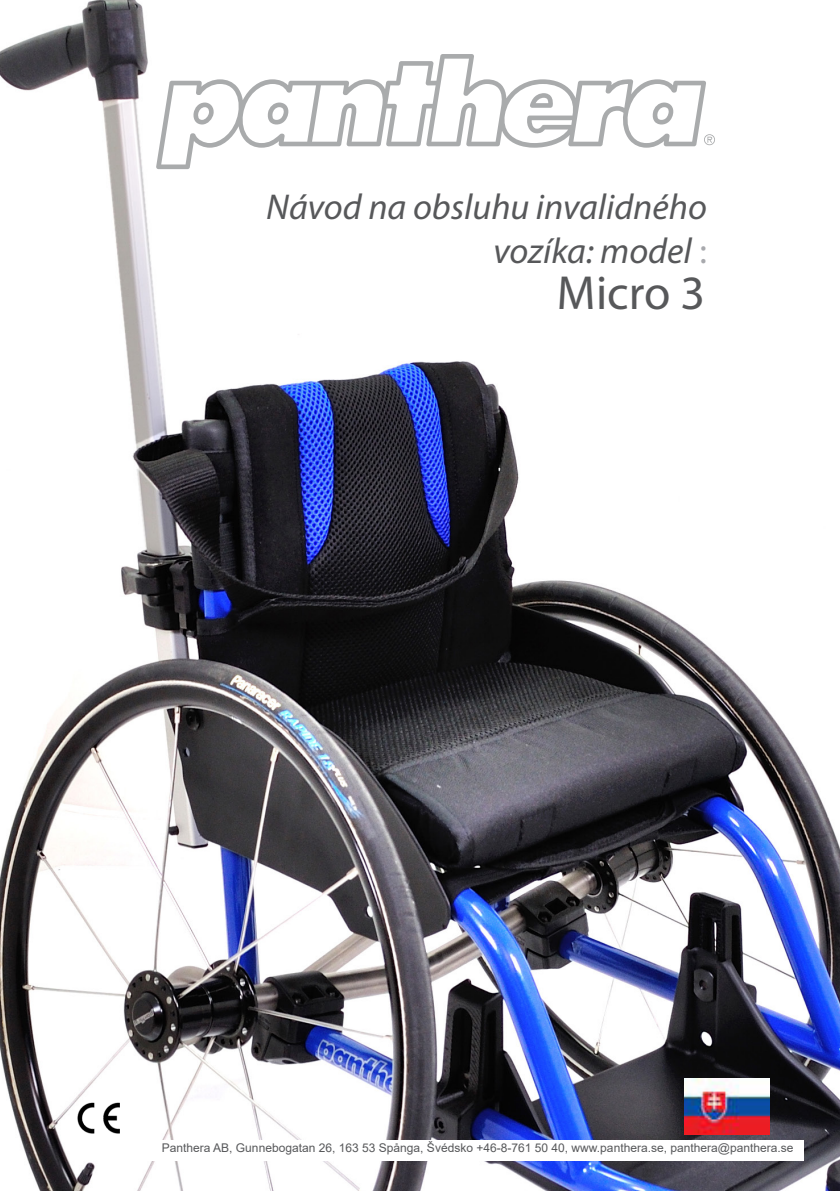
<style>
.page{position:relative;width:840px;height:1191px;background:#fff}
.page>*{position:absolute;margin:0;border:0;box-sizing:border-box;transform-origin:0 0}
.t1{font:48px "Myriad Pro";color:#57585a}
.t2{font:italic 36px/43.2px "Myriad Pro";color:#57585a;text-align:right}
.t3{font:12px "Arial";color:#57585a}
.s1{font-style:normal;color:#a8a9ad}
</style>
<div class="page">
<img style="left:0;top:0;width:839px;height:1191px">
<svg style="left:156px;top:54px;width:549px;height:115px"></svg>
<svg style="left:703px;top:134px;width:11px;height:11px"></svg>
<div style="left:130px;top:1140px;width:672px;height:21px;background:#fff"></div>
<img style="left:72px;top:1098px;width:60px;height:42px">
<img style="left:684px;top:1078px;width:85px;height:56px">
<p class="t2" style="left:266px;top:185px;width:442px">Návod na obsluhu invalidného vozíka: model <span class="s1">:</span></p>
<p class="t1" style="left:556px;top:264px;width:150px">Micro 3</p>
<p class="t3" style="left:162px;top:1139px;width:632px">Panthera AB, Gunnebogatan 26, 163 53 Spånga, Švédsko +46-8-761 50 40, www.panthera.se, panthera@panthera.se</p>
</div>
